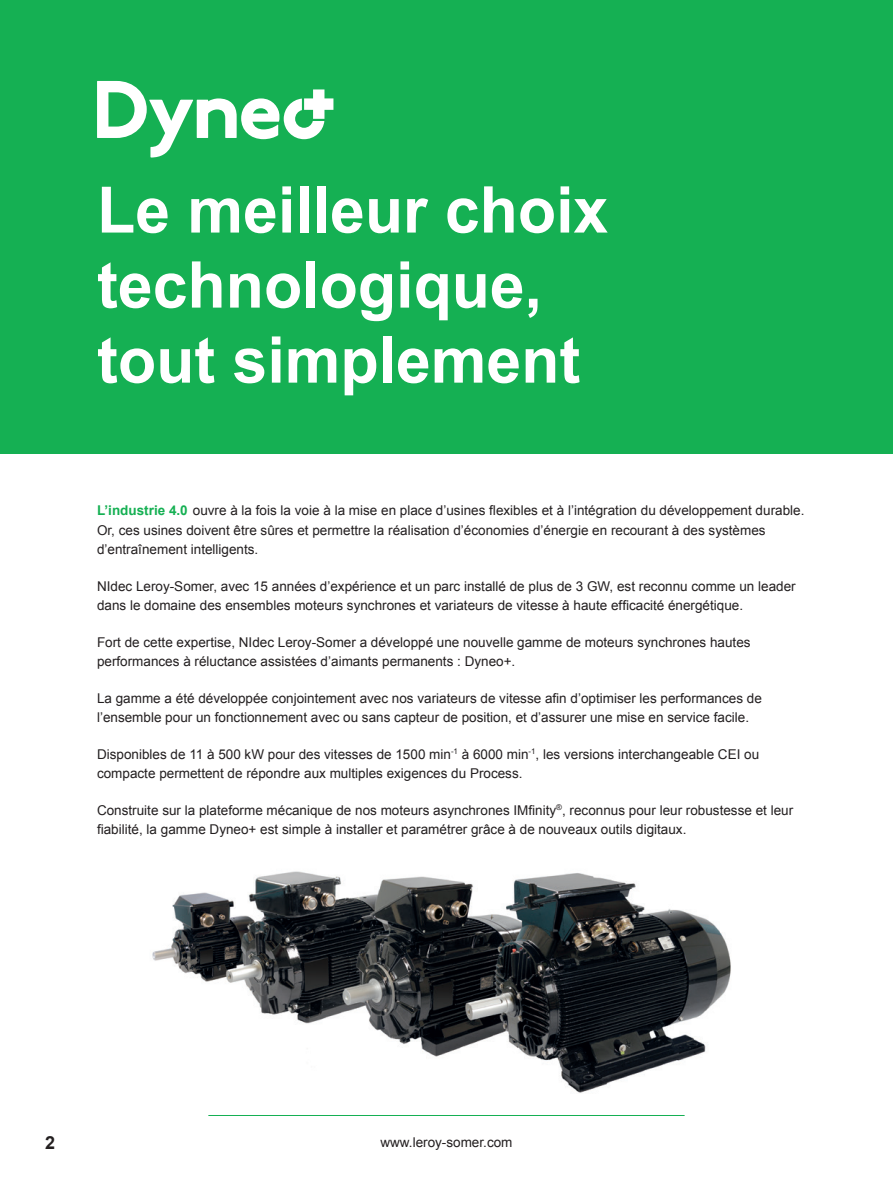
<style>
.page{position:relative;width:893px;height:1191px;background:#fff}
.page>*{position:absolute;margin:0;border:0;box-sizing:border-box;transform-origin:0 0}
.t1{font:700 64.5px/75px "Arial";color:#fff}
.t2{font:700 18px "Arial";color:#231f20}
.t3{font:13.5px/19.5px "Arial";color:#231f20}
.s1{font-weight:700;color:#15b053}
</style>
<div class="page">
<hr style="left:208px;top:1115px;width:477px;height:1px;background:#15b053">
<div style="left:0;top:0;width:893px;height:453px;background:#15b053"></div>
<img style="left:152px;top:871px;width:579px;height:222px">
<svg style="left:97px;top:81px;width:236px;height:76px"></svg>
<h1 class="t1" style="left:97px;top:174px;width:513px">Le meilleur choix technologique, tout simplement</h1>
<p class="t3" style="left:97px;top:500px;width:709px"><span class="s1">L’industrie 4.0</span> ouvre à la fois la voie à la mise en place d’usines flexibles et à l’intégration du développement durable.<br>Or, ces usines doivent être sûres et permettre la réalisation d’économies d’énergie en recourant à des systèmes d’entraînement intelligents.</p>
<p class="t3" style="left:97px;top:576px;width:700px">NIdec Leroy-Somer, avec 15 années d’expérience et un parc installé de plus de 3 GW, est reconnu comme un leader dans le domaine des ensembles moteurs synchrones et variateurs de vitesse à haute efficacité énergétique.</p>
<p class="t3" style="left:97px;top:632px;width:655px">Fort de cette expertise, NIdec Leroy-Somer a développé une nouvelle gamme de moteurs synchrones hautes performances à réluctance assistées d’aimants permanents : Dyneo+.</p>
<p class="t3" style="left:97px;top:688px;width:666px">La gamme a été développée conjointement avec nos variateurs de vitesse afin d’optimiser les performances de l’ensemble pour un fonctionnement avec ou sans capteur de position, et d’assurer une mise en service facile.</p>
<p class="t3" style="left:97px;top:744px;width:664px">Disponibles de 11 à 500 kW pour des vitesses de 1500 min<sup>-1</sup> à 6000 min<sup>-1</sup>, les versions interchangeable CEI ou compacte permettent de répondre aux multiples exigences du Process.</p>
<p class="t3" style="left:97px;top:800px;width:698px">Construite sur la plateforme mécanique de nos moteurs asynchrones IMfinity<sup>®</sup>, reconnus pour leur robustesse et leur fiabilité, la gamme Dyneo+ est simple à installer et paramétrer grâce à de nouveaux outils digitaux.</p>
<h2 class="t2" style="left:45px;top:1130px;width:12px">2</h2>
<p class="t3" style="left:380px;top:1133px;width:134px">www.leroy-somer.com</p>
</div>
